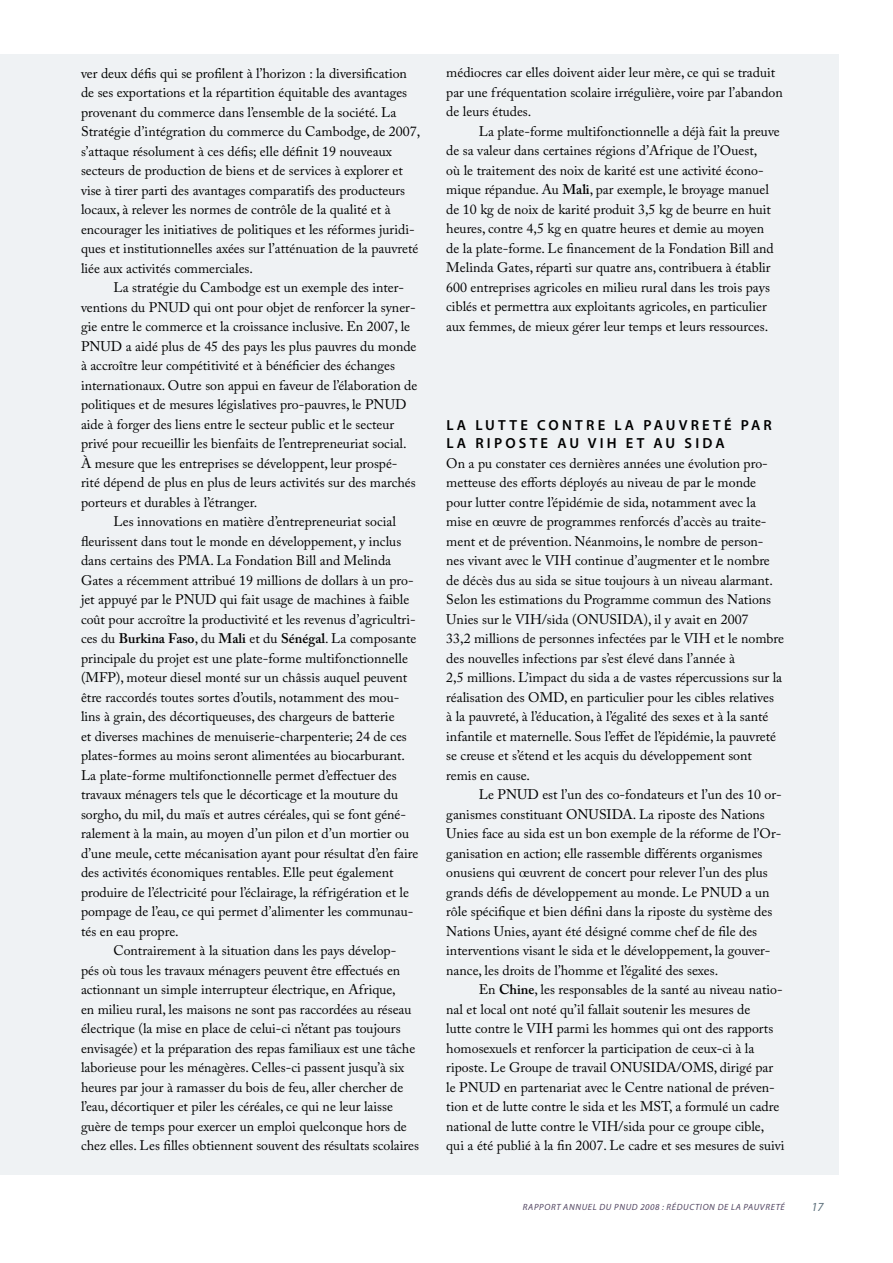
<style>
.page{position:relative;width:893px;height:1263px;background:#fff}
.page>*{position:absolute;margin:0;border:0;box-sizing:border-box;transform-origin:0 0}
.t1{font:600 14.7px "Myriad Pro";letter-spacing:.22em;color:#000}
.t2{font:13.8px/19.5px "Adobe Caslon Pro";color:#000}
.t3{font:italic 12.3px "Myriad Pro";color:#5c6f7b}
.t4{font:italic 9px "Myriad Pro";letter-spacing:.07em;color:#524561}
.s1{font-weight:600}
</style>
<div class="page">
<div style="left:0;top:54px;width:839px;height:1120px;background:#eff2f4"></div>
<p class="t2" style="left:81px;top:63px;width:341px">ver deux défis qui se profilent à l’horizon : la diversification de ses exportations et la répartition équitable des avantages provenant du commerce dans l’ensemble de la société. La Stratégie d’intégration du commerce du Cambodge, de 2007, s’attaque résolument à ces défis; elle définit 19 nouveaux secteurs de production de biens et de services à explorer et vise à tirer parti des avantages comparatifs des producteurs locaux, à relever les normes de contrôle de la qualité et à encourager les initiatives de politiques et les réformes juridi&shy;ques et institutionnelles axées sur l’atténuation de la pauvreté liée aux activités commerciales.</p>
<p class="t2" style="left:113px;top:278px;width:292px">La stratégie du Cambodge est un exemple des inter-</p>
<p class="t2" style="left:81px;top:297px;width:336px">ventions du PNUD qui ont pour objet de renforcer la syner-</p>
<p class="t2" style="left:81px;top:317px;width:331px">gie entre le commerce et la croissance inclusive. En 2007, le</p>
<p class="t2" style="left:81px;top:336px;width:337px">PNUD a aidé plus de 45 des pays les plus pauvres du monde</p>
<p class="t2" style="left:81px;top:356px;width:315px">à accroître leur compétitivité et à bénéficier des échanges</p>
<p class="t2" style="left:81px;top:375px;width:338px">internationaux. Outre son appui en faveur de l’élaboration de</p>
<p class="t2" style="left:81px;top:395px;width:327px">politiques et de mesures législatives pro-pauvres, le PNUD</p>
<p class="t2" style="left:81px;top:414px;width:315px">aide à forger des liens entre le secteur public et le secteur</p>
<p class="t2" style="left:81px;top:434px;width:327px">privé pour recueillir les bienfaits de l’entrepreneuriat social.</p>
<p class="t2" style="left:81px;top:453px;width:318px">À mesure que les entreprises se développent, leur prospé-</p>
<p class="t2" style="left:81px;top:473px;width:336px">rité dépend de plus en plus de leurs activités sur des marchés</p>
<p class="t2" style="left:81px;top:492px;width:178px">porteurs et durables à l’étranger.</p>
<p class="t2" style="left:113px;top:512px;width:284px">Les innovations en matière d’entrepreneuriat social</p>
<p class="t2" style="left:81px;top:531px;width:322px">fleurissent dans tout le monde en développement, y inclus</p>
<p class="t2" style="left:81px;top:551px;width:312px">dans certains des PMA. La Fondation Bill and Melinda</p>
<p class="t2" style="left:81px;top:570px;width:334px">Gates a récemment attribué 19 millions de dollars à un pro-</p>
<p class="t2" style="left:81px;top:590px;width:330px">jet appuyé par le PNUD qui fait usage de machines à faible</p>
<p class="t2" style="left:81px;top:609px;width:336px">coût pour accroître la productivité et les revenus d’agricultri-</p>
<p class="t2" style="left:81px;top:629px;width:337px">ces du <span class="s1">Burkina Faso</span>, du <span class="s1">Mali</span> et du <span class="s1">Sénégal</span>. La composante</p>
<p class="t2" style="left:81px;top:648px;width:328px">principale du projet est une plate-forme multifonctionnelle</p>
<p class="t2" style="left:81px;top:668px;width:328px">(MFP), moteur diesel monté sur un châssis auquel peuvent</p>
<p class="t2" style="left:81px;top:687px;width:320px">être raccordés toutes sortes d’outils, notamment des mou-</p>
<p class="t2" style="left:81px;top:707px;width:315px">lins à grain, des décortiqueuses, des chargeurs de batterie</p>
<p class="t2" style="left:81px;top:726px;width:327px">et diverses machines de menuiserie-charpenterie; 24 de ces</p>
<p class="t2" style="left:81px;top:745px;width:326px">plates-formes au moins seront alimentées au biocarburant.</p>
<p class="t2" style="left:81px;top:765px;width:317px">La plate-forme multifonctionnelle permet d’effectuer des</p>
<p class="t2" style="left:81px;top:784px;width:319px">travaux ménagers tels que le décorticage et la mouture du</p>
<p class="t2" style="left:81px;top:804px;width:327px">sorgho, du mil, du maïs et autres céréales, qui se font géné-</p>
<p class="t2" style="left:81px;top:823px;width:330px">ralement à la main, au moyen d’un pilon et d’un mortier ou</p>
<p class="t2" style="left:81px;top:843px;width:339px">d’une meule, cette mécanisation ayant pour résultat d’en faire</p>
<p class="t2" style="left:81px;top:862px;width:314px">des activités économiques rentables. Elle peut également</p>
<p class="t2" style="left:81px;top:882px;width:330px">produire de l’électricité pour l’éclairage, la réfrigération et le</p>
<p class="t2" style="left:81px;top:901px;width:334px">pompage de l’eau, ce qui permet d’alimenter les communau-</p>
<p class="t2" style="left:81px;top:921px;width:99px">tés en eau propre.</p>
<p class="t2" style="left:113px;top:940px;width:284px">Contrairement à la situation dans les pays dévelop-</p>
<p class="t2" style="left:81px;top:960px;width:321px">pés où tous les travaux ménagers peuvent être effectués en</p>
<p class="t2" style="left:81px;top:979px;width:316px">actionnant un simple interrupteur électrique, en Afrique,</p>
<p class="t2" style="left:81px;top:999px;width:332px">en milieu rural, les maisons ne sont pas raccordées au réseau</p>
<p class="t2" style="left:81px;top:1018px;width:321px">électrique (la mise en place de celui-ci n’étant pas toujours</p>
<p class="t2" style="left:81px;top:1038px;width:336px">envisagée) et la préparation des repas familiaux est une tâche</p>
<p class="t2" style="left:81px;top:1057px;width:325px">laborieuse pour les ménagères. Celles-ci passent jusqu’à six</p>
<p class="t2" style="left:81px;top:1077px;width:324px">heures par jour à ramasser du bois de feu, aller chercher de</p>
<p class="t2" style="left:81px;top:1096px;width:313px">l’eau, décortiquer et piler les céréales, ce qui ne leur laisse</p>
<p class="t2" style="left:81px;top:1116px;width:327px">guère de temps pour exercer un emploi quelconque hors de</p>
<p class="t2" style="left:81px;top:1135px;width:339px">chez elles. Les filles obtiennent souvent des résultats scolaires</p>
<p class="t2" style="left:446px;top:63px;width:338px">médiocres car elles doivent aider leur mère, ce qui se traduit par une fréquentation scolaire irrégulière, voire par l’abandon de leurs études.</p>
<p class="t2" style="left:446px;top:121px;width:335px;text-indent:32px">La plate-forme multifonctionnelle a déjà fait la preuve de sa valeur dans certaines régions d’Afrique de l’Ouest,<br>où le traitement des noix de karité est une activité écono&shy;mique répandue. Au <span class="s1">Mali</span>, par exemple, le broyage manuel de 10 kg de noix de karité produit 3,5 kg de beurre en huit heures, contre 4,5 kg en quatre heures et demie au moyen de la plate-forme. Le financement de la Fondation Bill and Melinda Gates, réparti sur quatre ans, contribuera à établir 600 entreprises agricoles en milieu rural dans les trois pays ciblés et permettra aux exploitants agricoles, en particulier aux femmes, de mieux gérer leur temps et leurs ressources.</p>
<p class="t1" style="left:446px;top:416px;width:51px">LA LUTTE</p>
<p class="t1" style="left:537px;top:416px;width:13px">CONTRE</p>
<p class="t1" style="left:614px;top:416px;width:88px">LA PAU VRETÉ</p>
<p class="t1" style="left:741px;top:416px;width:22px">PAR</p>
<p class="t1" style="left:446px;top:434px;width:71px">LA RI POSTE</p>
<p class="t1" style="left:557px;top:434px;width:12px">AU</p>
<p class="t1" style="left:588px;top:434px;width:48px">VIH ET</p>
<p class="t1" style="left:654px;top:434px;width:12px">AU</p>
<p class="t1" style="left:685px;top:434px;width:11px">SIDA</p>
<p class="t2" style="left:446px;top:453px;width:339px">On a pu constater ces dernières années une évolution pro&shy;metteuse des efforts déployés au niveau de par le monde pour lutter contre l’épidémie de sida, notamment avec la mise en œuvre de programmes renforcés d’accès au traite&shy;ment et de prévention. Néanmoins, le nombre de person&shy;nes vivant avec le VIH continue d’augmenter et le nombre de décès dus au sida se situe toujours à un niveau alarmant.<br>Selon les estimations du Programme commun des Nations Unies sur le VIH/sida (ONUSIDA), il y avait en 2007<br>33,2 millions de personnes infectées par le VIH et le nombre des nouvelles infections par s’est élevé dans l’année à<br>2,5 millions. L’impact du sida a de vastes répercussions sur la réalisation des OMD, en particulier pour les cibles relatives<br>à la pauvreté, à l’éducation, à l’égalité des sexes et à la santé infantile et maternelle. Sous l’effet de l’épidémie, la pauvreté se creuse et s’étend et les acquis du développement sont remis en cause.</p>
<p class="t2" style="left:446px;top:785px;width:337px;text-indent:32px">Le PNUD est l’un des co-fondateurs et l’un des 10 or&shy;ganismes constituant ONUSIDA. La riposte des Nations Unies face au sida est un bon exemple de la réforme de l’Or&shy;ganisation en action; elle rassemble différents organismes onusiens qui œuvrent de concert pour relever l’un des plus grands défis de développement au monde. Le PNUD a un rôle spécifique et bien défini dans la riposte du système des Nations Unies, ayant été désigné comme chef de file des interventions visant le sida et le développement, la gouver&shy;nance, les droits de l’homme et l’égalité des sexes.</p>
<p class="t2" style="left:446px;top:980px;width:340px;text-indent:32px">En <span class="s1">Chine</span>, les responsables de la santé au niveau natio&shy;nal et local ont noté qu’il fallait soutenir les mesures de<br>lutte contre le VIH parmi les hommes qui ont des rapports homosexuels et renforcer la participation de ceux-ci à la riposte. Le Groupe de travail ONUSIDA/OMS, dirigé par le PNUD en partenariat avec le Centre national de préven&shy;tion et de lutte contre le sida et les MST, a formulé un cadre national de lutte contre le VIH/sida pour ce groupe cible, qui a été publié à la fin 2007. Le cadre et ses mesures de suivi</p>
<p class="t4" style="left:523px;top:1201px;width:99px">RAPPORT ANNUEL DU PNUD</p>
<p class="t4" style="left:640px;top:1201px;width:146px">2008 : RÉDUCTION DE LA PAUVRETÉ</p>
<p class="t3" style="left:811px;top:1199px;width:14px">17</p>
</div>
